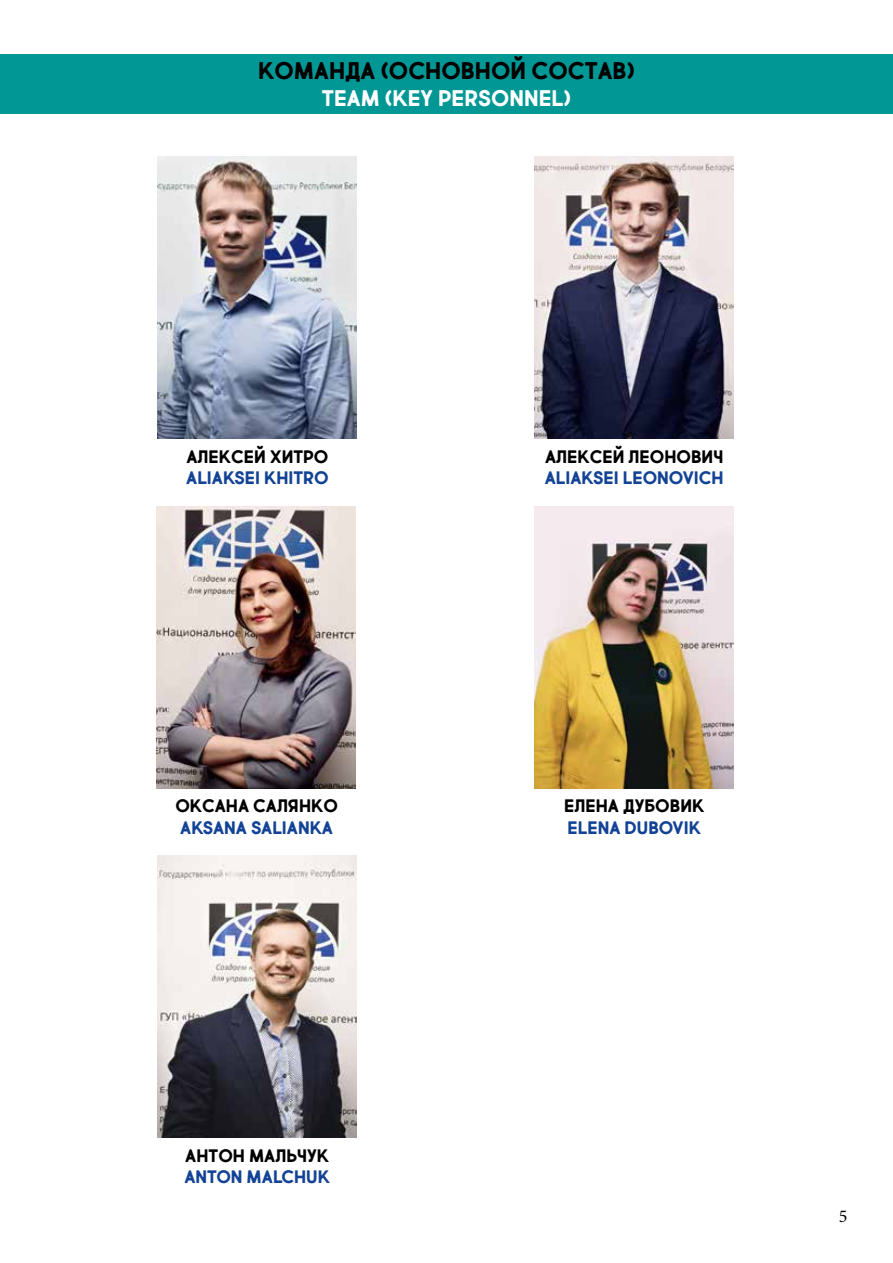
<style>
.page{position:relative;width:893px;height:1263px;background:#fff}
.page>*{position:absolute;margin:0;border:0;box-sizing:border-box;transform-origin:0 0}
.t1{font:700 24px "Market Fresh";color:#000}
.t2{font:700 22.5px "Market Fresh";color:#fff}
.t3{font:700 18px "Market Fresh";color:#134395}
.t4{font:700 18px "Market Fresh";color:#000}
.t5{font:18px "Minion Pro";color:#000}
</style>
<div class="page">
<div style="left:0;top:54px;width:893px;height:60px;background:#019795"></div>
<img style="left:158px;top:856px;width:199px;height:281px">
<img style="left:534px;top:506px;width:200px;height:282px">
<img style="left:534px;top:157px;width:200px;height:282px">
<img style="left:157px;top:157px;width:200px;height:282px">
<img style="left:157px;top:506px;width:198px;height:282px">
<h1 class="t1" style="left:258px;top:53px;width:378px">КОМАНДА (ОСНОВНОЙ СОСТАВ)</h1>
<p class="t2" style="left:322px;top:81px;width:251px">TEAM (KEY PERSONNEL)</p>
<p class="t4" style="left:186px;top:443px;width:144px">АЛЕКСЕЙ ХИТРО</p>
<p class="t3" style="left:186px;top:464px;width:144px">ALIAKSEI KHITRO</p>
<p class="t4" style="left:175px;top:792px;width:164px">ОКСАНА САЛЯНКО</p>
<p class="t3" style="left:180px;top:814px;width:154px">AKSANA SALIANKA</p>
<p class="t4" style="left:185px;top:1142px;width:145px">АНТОН МАЛЬЧУК</p>
<p class="t3" style="left:184px;top:1163px;width:147px">ANTON MALCHUK</p>
<p class="t4" style="left:545px;top:443px;width:180px">АЛЕКСЕЙ ЛЕОНОВИЧ</p>
<p class="t3" style="left:545px;top:464px;width:180px">ALIAKSEI LEONOVICH</p>
<p class="t4" style="left:564px;top:792px;width:142px">ЕЛЕНА ДУБОВИК</p>
<p class="t3" style="left:568px;top:814px;width:135px">ELENA DUBOVIK</p>
<p class="t5" style="left:839px;top:1204px;width:10px">5</p>
</div>
